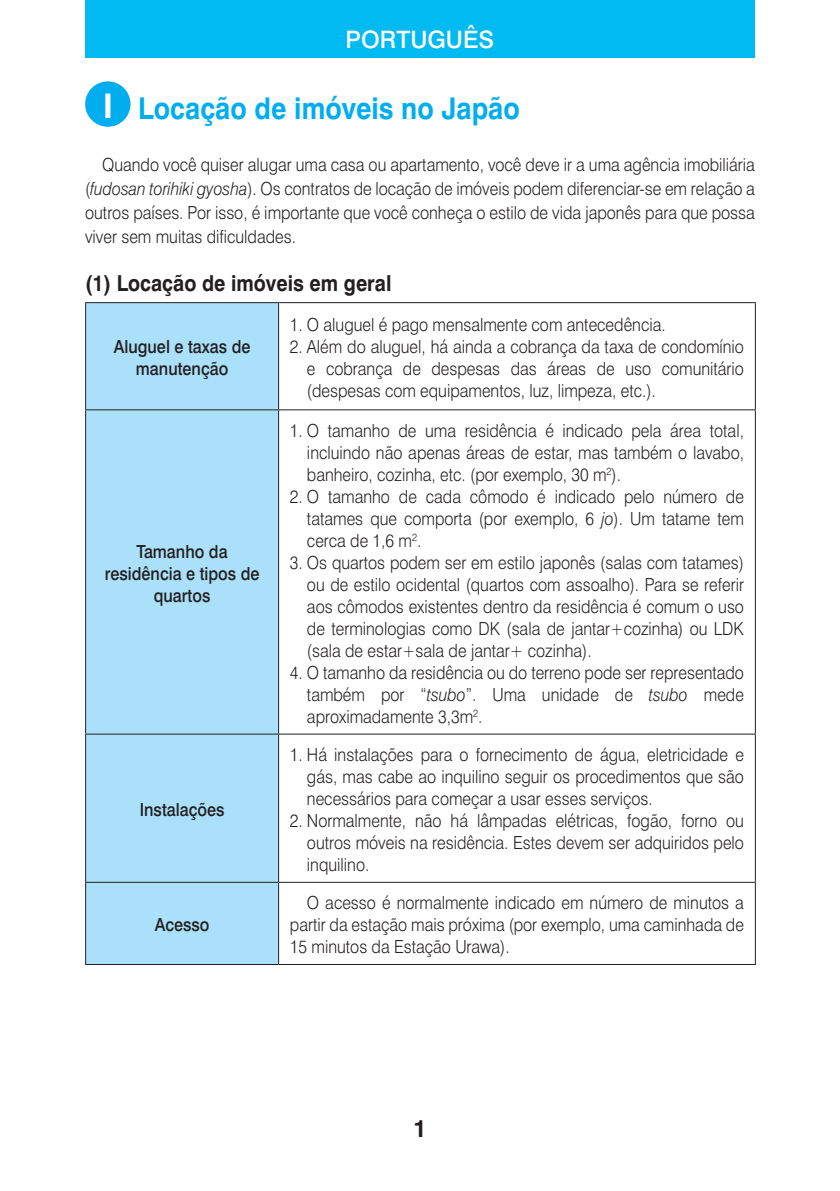
<style>
.page{position:relative;width:840px;height:1191px;background:#fff}
.page>*{position:absolute;margin:0;border:0;box-sizing:border-box;transform-origin:0 0}
.t1{font:700 30px "Swiss 721 BT";color:#00aeef;scale:.9 1}
.t2{font:500 24px "Swiss 721 BT";color:#fff}
.t3{font:700 24px "Swiss 721 BT";color:#231f20}
.t4{font:700 22px "Swiss 721 BT";color:#231f20;scale:.9 1}
.t5{font:300 18px/22px "Swiss 721 BT";color:#231f20;text-align:justify;scale:.9 1}
.t6{font:500 18px/22px "Swiss 721 BT";color:#231f20;text-align:center;scale:.9 1}
.s1{font-size:34px;color:#fff}
.s2{font-style:italic}
</style>
<div class="page">
<div style="left:85px;top:0;width:669px;height:57px;background:#00baf1"></div>
<div style="left:85px;top:81px;width:45px;height:46px;background:#00aeef;border-radius:50%"></div>
<div style="left:86px;top:303px;width:192px;height:661px;background:#aae0f9"></div>
<hr style="left:85px;top:302px;width:193px;height:1px;background:#231f20">
<hr style="left:85px;top:303px;width:1px;height:106px;background:#231f20">
<hr style="left:278px;top:302px;width:477px;height:1px;background:#231f20">
<hr style="left:278px;top:303px;width:1px;height:106px;background:#231f20">
<hr style="left:754px;top:303px;width:1px;height:106px;background:#231f20">
<hr style="left:85px;top:409px;width:193px;height:1px;background:#231f20">
<hr style="left:85px;top:410px;width:1px;height:323px;background:#231f20">
<hr style="left:278px;top:409px;width:477px;height:1px;background:#231f20">
<hr style="left:278px;top:410px;width:1px;height:323px;background:#231f20">
<hr style="left:754px;top:410px;width:1px;height:323px;background:#231f20">
<hr style="left:85px;top:733px;width:193px;height:1px;background:#231f20">
<hr style="left:85px;top:734px;width:1px;height:147px;background:#231f20">
<hr style="left:278px;top:733px;width:477px;height:1px;background:#231f20">
<hr style="left:278px;top:734px;width:1px;height:147px;background:#231f20">
<hr style="left:754px;top:734px;width:1px;height:147px;background:#231f20">
<hr style="left:85px;top:881px;width:193px;height:1px;background:#231f20">
<hr style="left:85px;top:882px;width:1px;height:82px;background:#231f20">
<hr style="left:278px;top:881px;width:477px;height:1px;background:#231f20">
<hr style="left:278px;top:882px;width:1px;height:82px;background:#231f20">
<hr style="left:754px;top:882px;width:1px;height:82px;background:#231f20">
<hr style="left:85px;top:964px;width:193px;height:1px;background:#231f20">
<hr style="left:278px;top:964px;width:477px;height:1px;background:#231f20">
<h2 class="t2" style="left:345px;top:24px;width:150px">PORTUGUÊS</h2>
<h1 class="t1" style="left:103px;top:90px;width:464px"><span class="s1">I</span> Locação de imóveis no Japão</h1>
<p class="t5" style="left:85px;top:152px;width:745px;line-height:24px;text-indent:17px">Quando você quiser alugar uma casa ou apartamento, você deve ir a uma agência imobiliária (<span class="s2">fudosan torihiki gyosha</span>). Os contratos de locação de imóveis podem diferenciar-se em relação a outros países. Por isso, é importante que você conheça o estilo de vida japonês para que possa viver sem muitas dificuldades.</p>
<p class="t4" style="left:85px;top:269px;width:342px">(1) Locação de imóveis em geral</p>
<p class="t6" style="left:114px;top:335px;width:153px">Aluguel e taxas de manutenção</p>
<p class="t6" style="left:105px;top:540px;width:173px">Tamanho da residência e tipos de quartos</p>
<p class="t6" style="left:140px;top:798px;width:96px">Instalações</p>
<p class="t6" style="left:155px;top:913px;width:62px">Acesso</p>
<p class="t5" style="left:290px;top:313px;width:419px">1. O aluguel é pago mensalmente com antecedência.</p>
<p class="t5" style="left:307px;top:335px;width:487px;text-indent:-17px">2. Além do aluguel, há ainda a cobrança da taxa de condomínio e cobrança de despesas das áreas de uso comunitário (despesas com equipamentos, luz, limpeza, etc.).</p>
<p class="t5" style="left:307px;top:419px;width:487px;text-indent:-17px">1. O tamanho de uma residência é indicado pela área total, incluindo não apenas áreas de estar, mas também o lavabo, banheiro, cozinha, etc. (por exemplo, 30 m<sup>2</sup>).</p>
<p class="t5" style="left:307px;top:485px;width:487px;text-indent:-17px">2. O tamanho de cada cômodo é indicado pelo número de tatames que comporta (por exemplo, 6 <span class="s2">jo</span>). Um tatame tem cerca de 1,6 m<sup>2</sup>.</p>
<p class="t5" style="left:307px;top:551px;width:487px;text-indent:-17px">3. Os quartos podem ser em estilo japonês (salas com tatames) ou de estilo ocidental (quartos com assoalho). Para se referir aos cômodos existentes dentro da residência é comum o uso de terminologias como DK (sala de jantar+cozinha) ou LDK (sala de estar+sala de jantar+ cozinha).</p>
<p class="t5" style="left:307px;top:661px;width:487px;text-indent:-17px">4. O tamanho da residência ou do terreno pode ser representado também por “<span class="s2">tsubo</span>”. Uma unidade de <span class="s2">tsubo</span> mede aproximadamente 3,3m<sup>2</sup>.</p>
<p class="t5" style="left:307px;top:743px;width:487px;text-indent:-17px">1. Há instalações para o fornecimento de água, eletricidade e gás, mas cabe ao inquilino seguir os procedimentos que são necessários para começar a usar esses serviços.</p>
<p class="t5" style="left:307px;top:809px;width:487px;text-indent:-17px">2. Normalmente, não há lâmpadas elétricas, fogão, forno ou outros móveis na residência. Estes devem ser adquiridos pelo inquilino.</p>
<p class="t5" style="left:290px;top:891px;width:505px;text-indent:17px">O acesso é normalmente indicado em número de minutos a partir da estação mais próxima (por exemplo, uma caminhada de 15 minutos da Estação Urawa).</p>
<h2 class="t3" style="left:413px;top:1114px;width:15px">1</h2>
</div>
